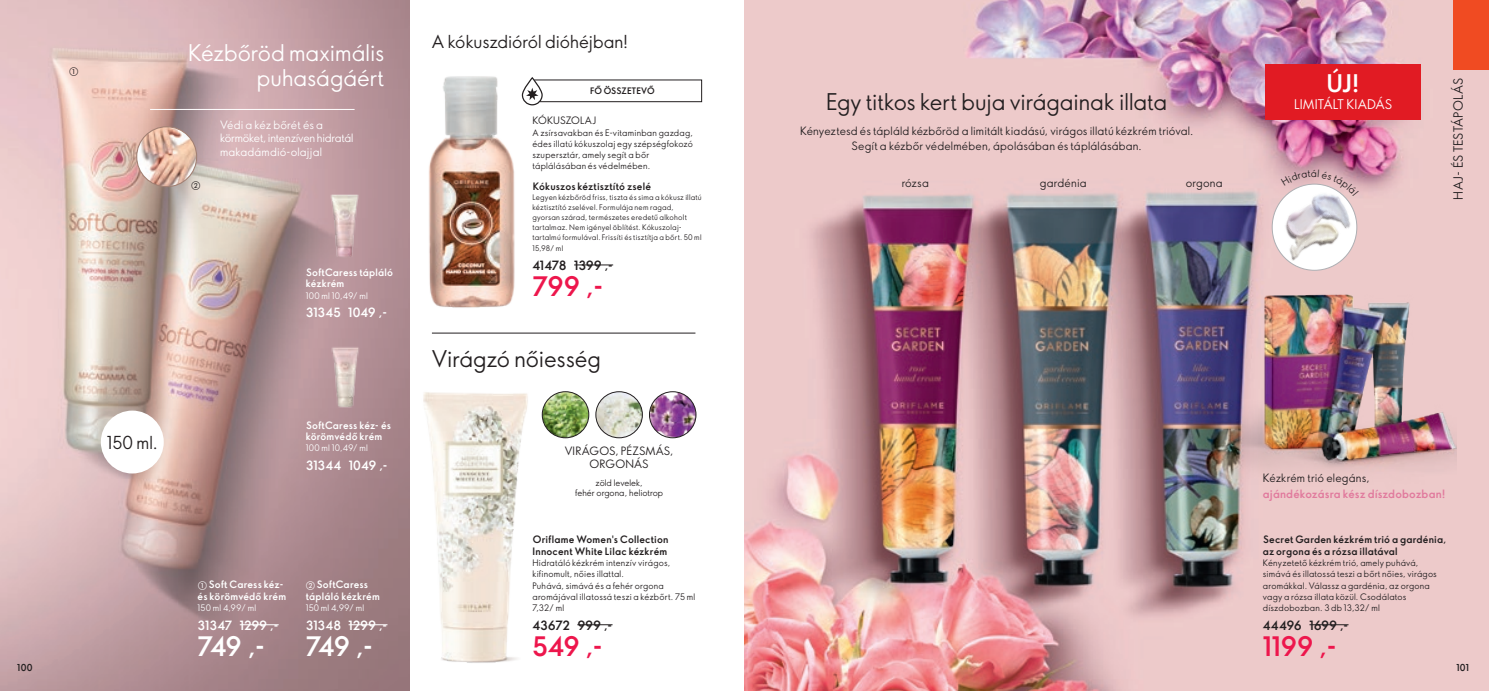
<style>
.page{position:relative;width:1489px;height:691px;background:#fff}
.page>*{position:absolute;margin:0;border:0;box-sizing:border-box;transform-origin:0 0}
.t1{font:700 26.25px "Oriflame Sans 2.0";letter-spacing:-.025em;color:#ed164c}
.t2{font:700 26.25px "Oriflame Sans 2.0";letter-spacing:-.075em;color:#fff}
.t3{font:700 23.75px "Oriflame Sans 2.0";color:#fff}
.t4{font:22.5px "Oriflame Sans 2.0";letter-spacing:-.005em;color:#231f20}
.t5{font:22.5px/25px "Oriflame Sans 2.0";color:#fff;text-align:right}
.t6{font:17.5px "Oriflame Sans 2.0";letter-spacing:-.005em;color:#231f20}
.t7{font:13px "Oriflame Sans 2.0";letter-spacing:.005em;color:#fff}
.t8{font:700 12.5px "Oriflame Sans 2.0";letter-spacing:-.01em;color:#fff}
.t9{font:700 12.5px "Oriflame Sans 2.0";letter-spacing:-.015em;color:#231f20}
.t10{font:12.5px "Oriflame Sans 2.0";letter-spacing:.02em;color:#231f20}
.t11{font:11.25px/13.8px "Oriflame Sans 2.0";letter-spacing:.015em;color:#231f20;text-align:center}
.t12{font:11.25px/13.8px "Oriflame Sans 2.0";letter-spacing:-.01em;color:#fff}
.t13{font:700 11.25px "Oriflame Sans 2.0";letter-spacing:.01em;color:#e17a9d}
.t14{font:700 10px/11.2px "Oriflame Sans 2.0";letter-spacing:.015em;color:#231f20}
.t15{font:700 10px/11.2px "Oriflame Sans 2.0";letter-spacing:.015em;color:#fff}
.t16{font:10px "Oriflame Sans 2.0";letter-spacing:.005em;color:#231f20}
.t17{font:700 9.38px "Oriflame Sans 2.0";letter-spacing:.02em;color:#231f20}
.t18{font:8.75px/11.2px "Oriflame Sans 2.0";letter-spacing:.02em;color:#231f20}
.t19{font:8.75px "Oriflame Sans 2.0";letter-spacing:.025em;color:#fff}
.t20{font:8.75px/10px "Oriflame Sans 2.0";color:#231f20;text-align:center}
.t21{font:700 8.75px "Oriflame Sans 2.0";letter-spacing:.02em;color:#231f20}
.t22{font:7.5px/10px "Oriflame Sans 2.0";letter-spacing:.025em;color:#231f20}
</style>
<div class="page">
<img style="left:0;top:0;width:409px;height:691px">
<img style="left:137px;top:127px;width:60px;height:60px;border-radius:30px">
<div style="left:136px;top:126px;width:61px;height:61px;border:1px solid #a28073;border-radius:50%"></div>
<img style="left:329px;top:193px;width:31px;height:68px">
<img style="left:329px;top:346px;width:31px;height:68px">
<img style="left:744px;top:0;width:744px;height:691px">
<img style="left:1186px;top:274px;width:42px;height:219px">
<img style="left:1228px;top:274px;width:228px;height:219px">
<img style="left:1254px;top:171px;width:115px;height:109px">
<img style="left:1261px;top:171px;width:108px;height:105px">
<img style="left:386px;top:33px;width:163px;height:286px">
<img style="left:423px;top:392px;width:105px;height:271px">
<div style="left:1453px;top:0;width:35px;height:69px;background:#f04b22"></div>
<img style="left:542px;top:392px;width:46px;height:46px;border-radius:23px">
<div style="left:542px;top:392px;width:47px;height:46px;border:1px solid #231f20;border-radius:50%"></div>
<img style="left:596px;top:392px;width:46px;height:46px;border-radius:23px">
<div style="left:595px;top:392px;width:47px;height:46px;border:1px solid #231f20;border-radius:50%"></div>
<img style="left:649px;top:392px;width:47px;height:46px;border-radius:23px">
<div style="left:649px;top:392px;width:47px;height:46px;border:1px solid #231f20;border-radius:50%"></div>
<hr style="left:432px;top:333px;width:263px;height:1px;background:#231f20">
<div style="left:522px;top:77px;width:20px;height:28px;border:1px solid #231f20;border-radius:10px"></div>
<svg style="left:526px;top:79px;width:176px;height:23px"></svg>
<hr style="left:150px;top:109px;width:204px;height:1px;background:#fff">
<hr style="left:348px;top:624px;width:39px;height:1px;background:#fff">
<hr style="left:240px;top:624px;width:39px;height:1px;background:#fff">
<hr style="left:577px;top:624px;width:35px;height:1px;background:#231f20">
<hr style="left:574px;top:264px;width:39px;height:1px;background:#231f20">
<hr style="left:1309px;top:624px;width:39px;height:1px;background:#231f20">
<div style="left:1264px;top:64px;width:156px;height:55px;background:#e11b23"></div>
<div style="left:101px;top:411px;width:63px;height:62px;background:#fff;border-radius:50%"></div>
<svg style="left:191px;top:182px;width:9px;height:8px"></svg>
<svg style="left:306px;top:581px;width:9px;height:8px"></svg>
<svg style="left:198px;top:581px;width:9px;height:8px"></svg>
<svg style="left:70px;top:68px;width:8px;height:8px"></svg>
<svg style="left:1280px;top:171px;width:30px;height:15px"></svg>
<svg style="left:1317px;top:170px;width:41px;height:26px"></svg>
<h3 class="t5" style="left:188px;top:40px;width:197px">Kézbőröd maximális puhaságáért</h3>
<p class="t12" style="left:220px;top:117px;width:135px">Védi a kéz bőrét és a körmöket, intenzíven hidratál makadámdió-olajjal</p>
<h3 class="t6" style="left:107px;top:430px;width:52px">150 ml.</h3>
<p class="t15" style="left:306px;top:266px;width:89px">SoftCaress tápláló kézkrém</p>
<p class="t19" style="left:306px;top:289px;width:64px">100 ml 10,49/ ml</p>
<h3 class="t8" style="left:306px;top:304px;width:83px">31345 1049 ,-</h3>
<p class="t15" style="left:306px;top:419px;width:87px">SoftCaress kéz- és körömvédő krém</p>
<p class="t19" style="left:306px;top:442px;width:64px">100 ml 10,49/ ml</p>
<h3 class="t8" style="left:306px;top:456px;width:84px">31344 1049 ,-</h3>
<p class="t15" style="left:198px;top:579px;width:90px;text-align:right">Soft Caress kéz-<br>és körömvédő krém</p>
<p class="t19" style="left:198px;top:602px;width:60px">150 ml 4,99/ ml</p>
<h3 class="t8" style="left:198px;top:616px;width:82px">31347 1299 ,-</h3>
<h1 class="t2" style="left:198px;top:628px;width:69px">749 ,-</h1>
<p class="t15" style="left:306px;top:579px;width:76px;text-align:center">SoftCaress tápláló kézkrém</p>
<p class="t19" style="left:306px;top:602px;width:60px">150 ml 4,99/ ml</p>
<h3 class="t8" style="left:306px;top:616px;width:83px">31348 1299 ,-</h3>
<h1 class="t2" style="left:306px;top:628px;width:69px">749 ,-</h1>
<h3 class="t6" style="left:432px;top:30px;width:198px">A kókuszdióról dióhéjban!</h3>
<p class="t21" style="left:590px;top:85px;width:66px">FŐ ÖSSZETEVŐ</p>
<p class="t16" style="left:532px;top:114px;width:65px">KÓKUSZOLAJ</p>
<p class="t18" style="left:532px;top:126px;width:162px">A zsírsavakban és E-vitaminban gazdag, édes illatú kókuszolaj egy szépségfokozó szupersztár, amely segít a bőr táplálásában és védelmében.</p>
<p class="t14" style="left:533px;top:180px;width:120px">Kókuszos kéztisztító zselé</p>
<p class="t22" style="left:532px;top:192px;width:171px">Legyen kézbőröd friss, tiszta és sima a kókusz illatú kéztisztító zselével. Formulája nem ragad, gyorsan szárad, természetes eredetű alkoholt tartalmaz. Nem igényel öblítést. Kókuszolaj&shy;tartalmú formulával. Frissíti és tisztítja a bőrt. 50 ml</p>
<p class="t22" style="left:532px;top:243px;width:32px">15,98/ ml</p>
<h3 class="t9" style="left:532px;top:256px;width:82px">41478 1399 ,-</h3>
<h1 class="t1" style="left:532px;top:268px;width:73px">799 ,-</h1>
<h3 class="t4" style="left:432px;top:343px;width:170px">Virágzó nőiesség</h3>
<p class="t11" style="left:564px;top:443px;width:110px">VIRÁGOS, PÉZSMÁS,<br>ORGONÁS</p>
<p class="t20" style="left:575px;top:477px;width:89px">zöld levelek,<br>fehér orgona, heliotrop</p>
<p class="t14" style="left:532px;top:534px;width:138px">Oriflame Women's Collection<br>Innocent White Lilac kézkrém</p>
<p class="t18" style="left:532px;top:557px;width:164px">Hidratáló kézkrém intenzív virágos, kifinomult, nőies illattal.<br>Puhává, simává és a fehér orgona aromájával illatossá teszi a kézbőrt. 75 ml<br>7,32/ ml</p>
<h3 class="t9" style="left:532px;top:616px;width:82px">43672 999 ,-</h3>
<h1 class="t1" style="left:532px;top:628px;width:72px">549 ,-</h1>
<h3 class="t4" style="left:826px;top:86px;width:342px">Egy titkos kert buja virágainak illata</h3>
<p class="t11" style="left:800px;top:123px;width:395px;line-height:15px">Kényeztesd és tápláld kézbőröd a limitált kiadású, virágos illatú kézkrém trióval.<br>Segít a kézbőr védelmében, ápolásában és táplálásában.</p>
<p class="t11" style="left:901px;top:175px;width:29px">rózsa</p>
<p class="t11" style="left:1039px;top:175px;width:48px">gardénia</p>
<p class="t11" style="left:1185px;top:175px;width:38px">orgona</p>
<h2 class="t3" style="left:1326px;top:66px;width:35px">ÚJ!</h2>
<h3 class="t7" style="left:1293px;top:95px;width:100px">LIMITÁLT KIADÁS</h3>
<p class="t16" style="left:1310px;top:166px;width:8px">á</p>
<h3 class="t10" style="left:1449px;top:200px;width:123px;rotate:-90deg">HAJ- ÉS TESTÁPOLÁS</h3>
<p class="t11" style="left:1262px;top:471px;width:108px">Kézkrém trió elegáns,</p>
<p class="t13" style="left:1262px;top:486px;width:184px">ajándékozásra kész díszdobozban!</p>
<p class="t14" style="left:1262px;top:534px;width:185px">Secret Garden kézkrém trió a gardénia, az orgona és a rózsa illatával</p>
<p class="t18" style="left:1262px;top:557px;width:175px">Kényzetető kézkrém trió, amely puhává, simává és illatossá teszi a bőrt nőies, virágos aromákkal. Válassz a gardénia, az orgona vagy a rózsa illata közül. Csodálatos díszdobozban. 3 db 13,32/ ml</p>
<h3 class="t9" style="left:1262px;top:616px;width:87px">44496 1699 ,-</h3>
<h1 class="t1" style="left:1262px;top:628px;width:76px">1199 ,-</h1>
<p class="t17" style="left:17px;top:661px;width:17px">100</p>
<p class="t17" style="left:1456px;top:661px;width:14px">101</p>
</div>
